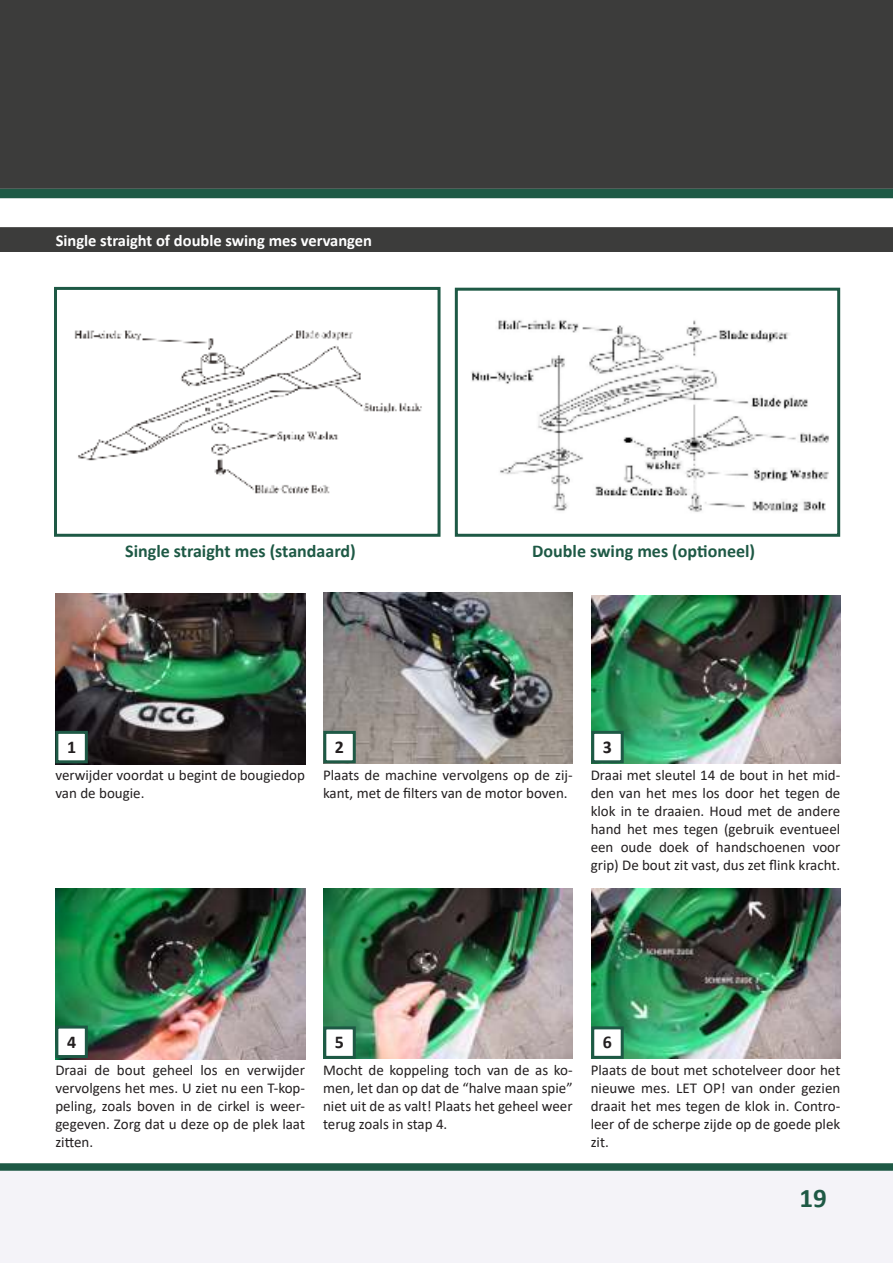
<style>
.page{position:relative;width:893px;height:1263px;background:#fff}
.page>*{position:absolute;margin:0;border:0;box-sizing:border-box;transform-origin:0 0}
.t1{font:700 27px "Calibri";color:#1e5945}
.t2{font:700 18px "Calibri";color:#1e5945}
.t3{font:700 18px "Calibri";color:#231f20}
.t4{font:700 16.5px "Calibri";color:#fff}
.t5{font:15px/18px "Calibri";color:#231f20;text-align:justify}
</style>
<div class="page">
<svg style="left:0;top:1163px;width:893px;height:100px"></svg>
<div style="left:0;top:0;width:893px;height:189px;background:#3c3c3b"></div>
<div style="left:0;top:189px;width:893px;height:9px;background:#1e5945"></div>
<div style="left:0;top:227px;width:893px;height:25px;background:#3c3c3b"></div>
<img style="left:55px;top:593px;width:250px;height:171px">
<img style="left:323px;top:592px;width:250px;height:171px">
<img style="left:55px;top:888px;width:250px;height:171px">
<img style="left:323px;top:888px;width:250px;height:171px">
<img style="left:591px;top:596px;width:249px;height:167px">
<div style="left:57px;top:732px;width:29px;height:30px;background:#fff"></div>
<div style="left:55px;top:731px;width:33px;height:32px;border:3px solid #1e5945"></div>
<div style="left:325px;top:732px;width:29px;height:30px;background:#fff"></div>
<div style="left:323px;top:731px;width:33px;height:32px;border:3px solid #1e5945"></div>
<div style="left:593px;top:732px;width:29px;height:30px;background:#fff"></div>
<div style="left:591px;top:731px;width:33px;height:32px;border:3px solid #1e5945"></div>
<img style="left:591px;top:888px;width:249px;height:171px">
<div style="left:57px;top:1027px;width:29px;height:29px;background:#fff"></div>
<div style="left:55px;top:1025px;width:33px;height:33px;border:3px solid #1e5945"></div>
<div style="left:325px;top:1028px;width:29px;height:29px;background:#fff"></div>
<div style="left:323px;top:1026px;width:33px;height:33px;border:3px solid #1e5945"></div>
<div style="left:593px;top:1028px;width:29px;height:29px;background:#fff"></div>
<div style="left:591px;top:1026px;width:33px;height:33px;border:3px solid #1e5945"></div>
<img style="left:74px;top:330px;width:348px;height:164px">
<img style="left:471px;top:320px;width:358px;height:193px">
<div style="left:54px;top:287px;width:387px;height:250px;border:3px solid #1e5945"></div>
<div style="left:455px;top:288px;width:385px;height:249px;border:3px solid #1e5945"></div>
<p class="t4" style="left:56px;top:229px;width:318px">Single straight of double swing mes vervangen</p>
<p class="t2" style="left:125px;top:544px;width:232px">Single straight mes (standaard)</p>
<p class="t2" style="left:532px;top:538px;width:224px">Double swing mes (optioneel)</p>
<p class="t3" style="left:67px;top:740px;width:11px">1</p>
<p class="t3" style="left:335px;top:740px;width:11px">2</p>
<p class="t3" style="left:603px;top:740px;width:11px">3</p>
<p class="t5" style="left:55px;top:767px;width:251px">verwijder voordat u begint de bougiedop van de bougie.</p>
<p class="t5" style="left:323px;top:767px;width:251px">Plaats de machine vervolgens op de zij&shy;kant, met de filters van de motor boven.</p>
<p class="t5" style="left:591px;top:765px;width:251px">Draai met sleutel 14 de bout in het mid&shy;den van het mes los door het tegen de klok in te draaien. Houd met de andere hand het mes tegen (gebruik eventueel een oude doek of handschoenen voor grip) De bout zit vast, dus zet flink kracht.</p>
<p class="t3" style="left:67px;top:1035px;width:11px">4</p>
<p class="t3" style="left:335px;top:1036px;width:11px">5</p>
<p class="t3" style="left:603px;top:1036px;width:11px">6</p>
<p class="t5" style="left:55px;top:1061px;width:251px">Draai de bout geheel los en verwijder vervolgens het mes. U ziet nu een T-kop&shy;peling, zoals boven in de cirkel is weer&shy;gegeven. Zorg dat u deze op de plek laat zitten.</p>
<p class="t5" style="left:323px;top:1061px;width:251px">Mocht de koppeling toch van de as ko&shy;men, let dan op dat de “halve maan spie” niet uit de as valt! Plaats het geheel weer terug zoals in stap 4.</p>
<p class="t5" style="left:591px;top:1061px;width:251px">Plaats de bout met schotelveer door het nieuwe mes. LET OP! van onder gezien draait het mes tegen de klok in. Contro&shy;leer of de scherpe zijde op de goede plek zit.</p>
<h1 class="t1" style="left:799px;top:1188px;width:29px">19</h1>
</div>
